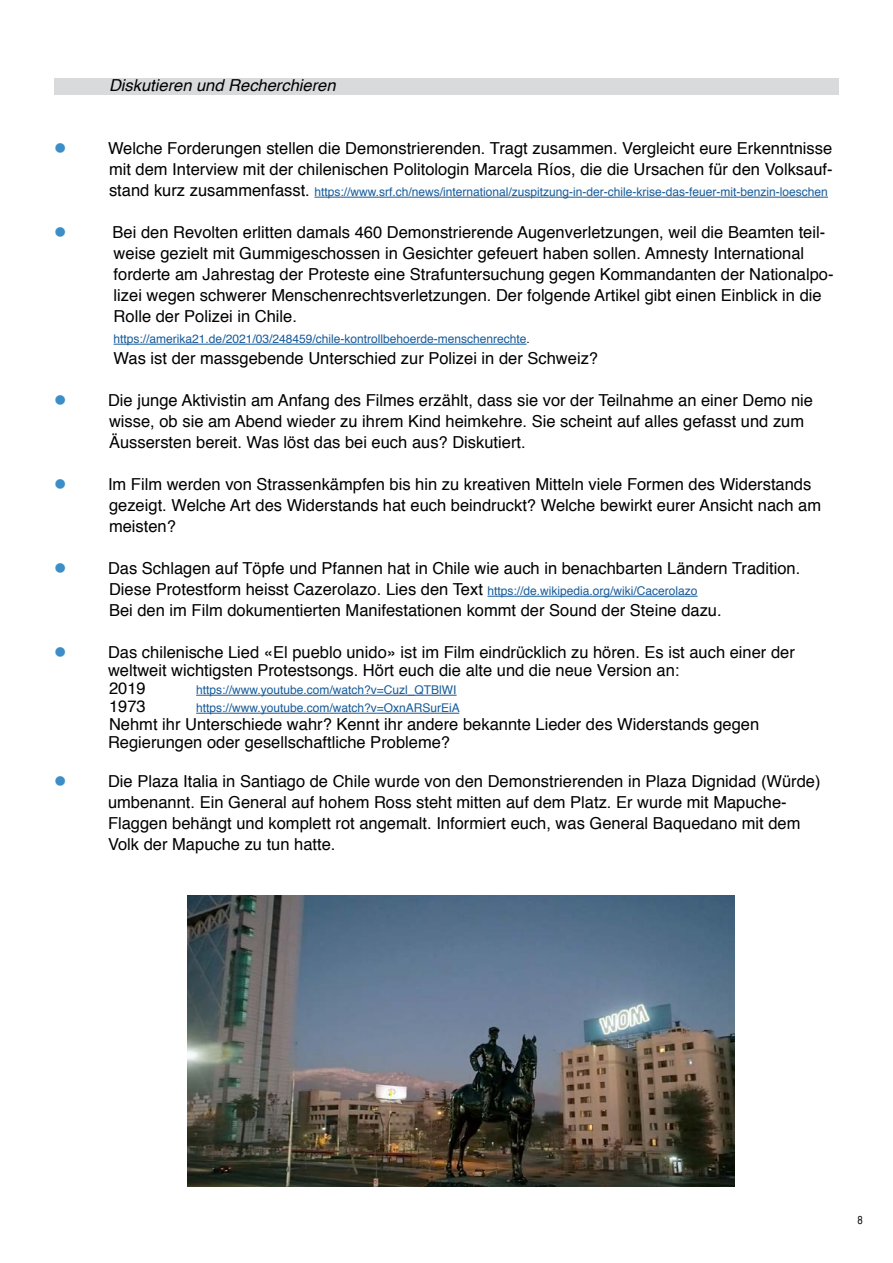
<style>
.page{position:relative;width:893px;height:1263px;background:#fff}
.page>*{position:absolute;margin:0;border:0;box-sizing:border-box;transform-origin:0 0}
.t1{font:16.5px/21px "Helvetica";color:#000}
.t2{font:italic 16.5px "Helvetica";color:#000}
.t3{font:16.5px "Wingdings";color:#3c8ec8}
.t4{font:12px "Helvetica";color:#165b9a}
.t5{font:11.25px "Brauer Neue";color:#000}
.s1{font-size:16.5px;color:#000}
.s2{color:#000}
.s3{font-size:12px;color:#165b9a}
</style>
<div class="page">
<div style="left:54px;top:78px;width:785px;height:16px;background:#d9dadb"></div>
<hr style="left:314px;top:197px;width:514px;height:1px;background:#165b9a">
<hr style="left:114px;top:344px;width:413px;height:1px;background:#165b9a">
<hr style="left:487px;top:596px;width:211px;height:1px;background:#165b9a">
<hr style="left:196px;top:695px;width:261px;height:1px;background:#165b9a">
<hr style="left:196px;top:713px;width:263px;height:1px;background:#165b9a">
<img style="left:188px;top:895px;width:546px;height:291px">
<p class="t2" style="left:109px;top:72px;width:228px">Diskutieren und Recherchieren</p>
<p class="t3" style="left:54px;top:139px;width:14px">●</p>
<p class="t1" style="left:108px;top:138px;width:726px">Welche Forderungen stellen die Demonstrierenden. Tragt zusammen. Vergleicht eure Erkenntnisse mit dem Interview mit der chilenischen Politologin Marcela Ríos, die die Ursachen für den Volksauf-</p>
<p class="t4" style="left:109px;top:183px;width:720px"><span class="s1">stand kurz zusammenfasst.</span> https://www.srf.ch/news/international/zuspitzung-in-der-chile-krise-das-feuer-mit-benzin-loeschen</p>
<p class="t3" style="left:54px;top:223px;width:14px">●</p>
<p class="t1" style="left:113px;top:222px;width:722px">Bei den Revolten erlitten damals 460 Demonstrierende Augenverletzungen, weil die Beamten teil&shy;weise gezielt mit Gummigeschossen in Gesichter gefeuert haben sollen. Amnesty International forderte am Jahrestag der Proteste eine Strafuntersuchung gegen Kommandanten der Nationalpo&shy;lizei wegen schwerer Menschenrechtsverletzungen. Der folgende Artikel gibt einen Einblick in die Rolle der Polizei in Chile.</p>
<p class="t4" style="left:114px;top:330px;width:418px">https://amerika21.de/2021/03/248459/chile-kontrollbehoerde-menschenrechte<span class="s2">.</span></p>
<p class="t1" style="left:114px;top:348px;width:486px">Was ist der massgebende Unterschied zur Polizei in der Schweiz?</p>
<p class="t3" style="left:54px;top:391px;width:14px">●</p>
<p class="t1" style="left:108px;top:390px;width:706px">Die junge Aktivistin am Anfang des Filmes erzählt, dass sie vor der Teilnahme an einer Demo nie wisse, ob sie am Abend wieder zu ihrem Kind heimkehre. Sie scheint auf alles gefasst und zum<br>Äussersten bereit. Was löst das bei euch aus? Diskutiert.</p>
<p class="t3" style="left:54px;top:475px;width:14px">●</p>
<p class="t1" style="left:108px;top:474px;width:715px">Im Film werden von Strassenkämpfen bis hin zu kreativen Mitteln viele Formen des Widerstands gezeigt. Welche Art des Widerstands hat euch beindruckt? Welche bewirkt eurer Ansicht nach am meisten?</p>
<p class="t3" style="left:54px;top:559px;width:14px">●</p>
<p class="t1" style="left:108px;top:558px;width:694px">Das Schlagen auf Töpfe und Pfannen hat in Chile wie auch in benachbarten Ländern Tradition.<br>Diese Protestform heisst Cazerolazo. Lies den Text <span class="s3">https://de.wikipedia.org/wiki/Cacerolazo<br></span>Bei den im Film dokumentierten Manifestationen kommt der Sound der Steine dazu.</p>
<p class="t3" style="left:54px;top:643px;width:14px">●</p>
<p class="t1" style="left:108px;top:644px;width:688px;line-height:18px">Das chilenische Lied «El pueblo unido» ist im Film eindrücklich zu hören. Es ist auch einer der weltweit wichtigsten Protestsongs. Hört euch die alte und die neue Version an:<br>2019</p>
<p class="t4" style="left:196px;top:681px;width:262px">https://www.youtube.com/watch?v=Cuzl_QTBlWI</p>
<p class="t1" style="left:109px;top:696px;width:38px">1973</p>
<p class="t4" style="left:196px;top:699px;width:265px">https://www.youtube.com/watch?v=OxnARSurEiA</p>
<p class="t1" style="left:108px;top:716px;width:653px;line-height:18px">Nehmt ihr Unterschiede wahr? Kennt ihr andere bekannte Lieder des Widerstands gegen<br>Regierungen oder gesellschaftliche Probleme?</p>
<p class="t3" style="left:54px;top:772px;width:14px">●</p>
<p class="t1" style="left:108px;top:771px;width:714px">Die Plaza Italia in Santiago de Chile wurde von den Demonstrierenden in Plaza Dignidad (Würde) umbenannt. Ein General auf hohem Ross steht mitten auf dem Platz. Er wurde mit Mapuche-Flaggen behängt und komplett rot angemalt. Informiert euch, was General Baquedano mit dem Volk der Mapuche zu tun hatte.</p>
<p class="t5" style="left:858px;top:1214px;width:7px">8</p>
</div>
